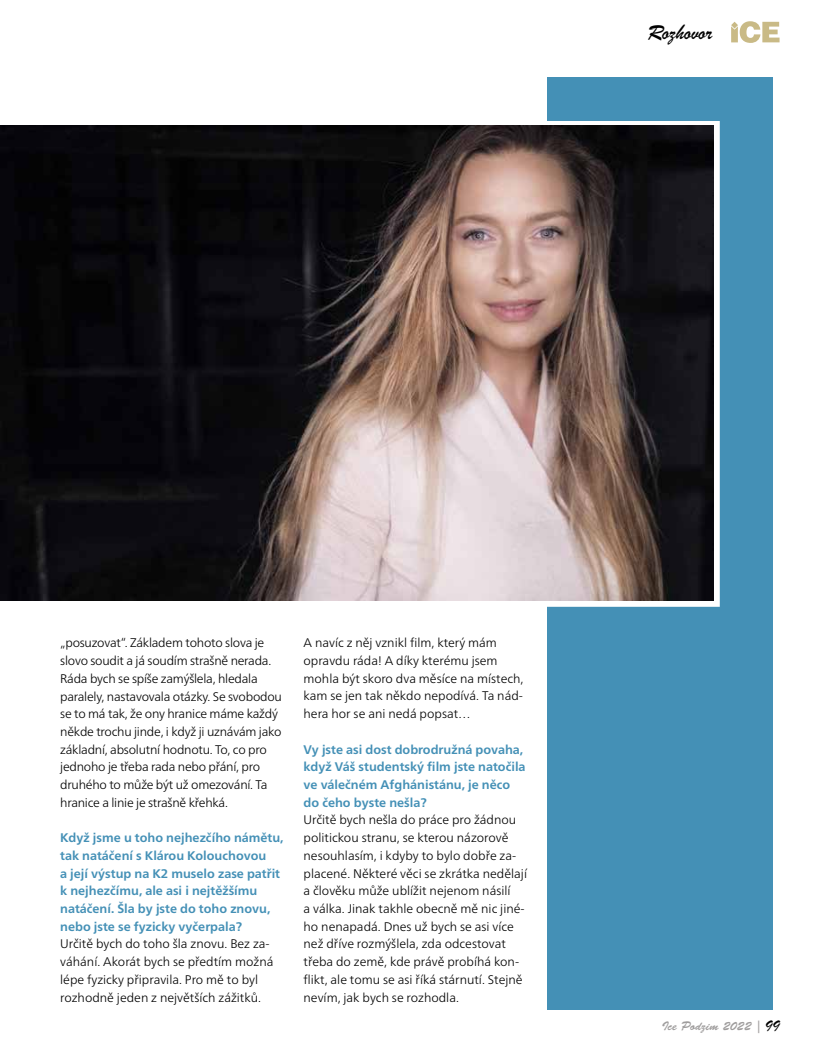
<style>
.page{position:relative;width:815px;height:1063px;background:#fff}
.page>*{position:absolute;margin:0;border:0;box-sizing:border-box;transform-origin:0 0}
.t1{font:22.5px "Brush Script";color:#000}
.t2{font:300 12.5px/17.8px "Frutiger Neue LTW1 G";color:#000}
.t3{font:300 12.5px/17.8px "Frutiger Neue LTW1 G";letter-spacing:-.02em;color:#000}
.t4{font:700 12.5px/17.8px "Frutiger Neue LTW1 G";color:#4490b6}
.t5{font:12.5px "Brush Script Std";color:#9f9d9d}
.s1{font-family:"Brush Script";font-size:16.25px;color:#000}
</style>
<div class="page">
<svg style="left:731px;top:21px;width:49px;height:22px"></svg>
<div style="left:547px;top:77px;width:225px;height:933px;background:#4490b6"></div>
<div style="left:60px;top:121px;width:660px;height:486px;border:6px solid #fff"></div>
<img style="left:0;top:126px;width:714px;height:475px">
<h1 class="t1" style="left:647px;top:17px;width:66px">Rozhovor</h1>
<p class="t3" style="left:60px;top:633px;width:223px">„posuzovat“. Základem tohoto slova je slovo soudit a já soudím strašně nerada.<br>Ráda bych se spíše zamýšlela, hledala paralely, nastavovala otázky. Se svobodou se to má tak, že ony hranice máme každý někde trochu jinde, i když ji uznávám jako základní, absolutní hodnotu. To, co pro jednoho je třeba rada nebo přání, pro druhého to může být už omezování. Ta hranice a linie je strašně křehká.</p>
<p class="t4" style="left:60px;top:828px;width:225px">Když jsme u toho nejhezčího námětu, tak natáčení s Klárou Kolouchovou<br>a její výstup na K2 muselo zase patřit k nejhezčímu, ale asi i nejtěžšímu natáčení. Šla by jste do toho znovu, nebo jste se fyzicky vyčerpala?</p>
<p class="t2" style="left:60px;top:934px;width:215px">Určitě bych do toho šla znovu. Bez za&shy;váhání. Akorát bych se předtím možná lépe fyzicky připravila. Pro mě to byl rozhodně jeden z největších zážitků.</p>
<p class="t2" style="left:304px;top:633px;width:221px">A navíc z něj vznikl film, který mám opravdu ráda! A díky kterému jsem mohla být skoro dva měsíce na místech, kam se jen tak někdo nepodívá. Ta nád&shy;hera hor se ani nedá popsat…</p>
<p class="t4" style="left:304px;top:739px;width:224px">Vy jste asi dost dobrodružná povaha, když Váš studentský film jste natočila ve válečném Afghánistánu, je něco do čeho byste nešla?</p>
<p class="t2" style="left:304px;top:810px;width:225px">Určitě bych nešla do práce pro žádnou politickou stranu, se kterou názorově nesouhlasím, i kdyby to bylo dobře za&shy;placené. Některé věci se zkrátka nedělají a člověku může ublížit nejenom násilí<br>a válka. Jinak takhle obecně mě nic jiné&shy;ho nenapadá. Dnes už bych se asi více než dříve rozmýšlela, zda odcestovat třeba do země, kde právě probíhá kon&shy;flikt, ale tomu se asi říká stárnutí. Stejně nevím, jak bych se rozhodla.</p>
<p class="t5" style="left:662px;top:1019px;width:119px">Ice Podzim 2022 | <span class="s1">99</span></p>
</div>
